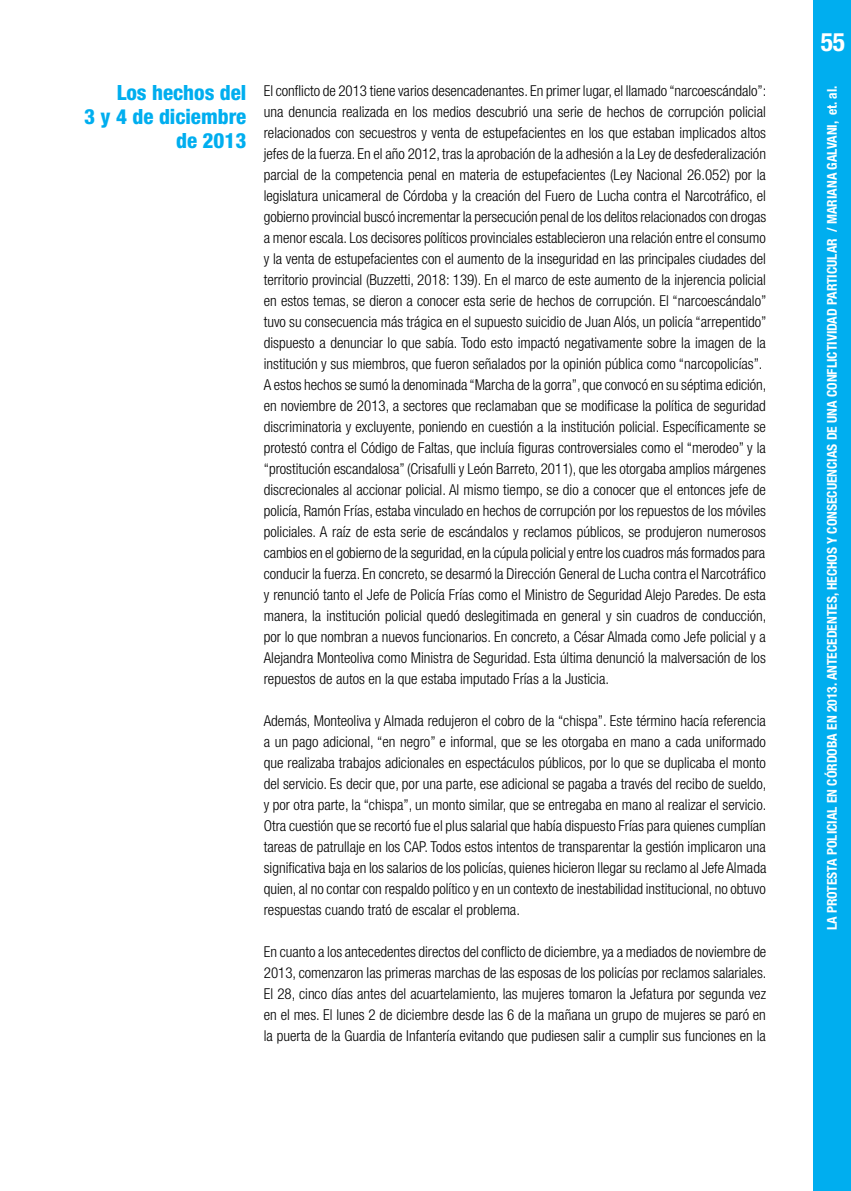
<style>
.page{position:relative;width:851px;height:1191px;background:#fff}
.page>*{position:absolute;margin:0;border:0;box-sizing:border-box;transform-origin:0 0}
.t1{font:700 condensed 25.5px "Helvetica Neue LT Std";color:#fff}
.t2{font:800 condensed 21px/24px "Helvetica Neue LT Std";color:#00aeef;text-align:right}
.t3{font:300 condensed 15px/21px "Helvetica Neue LT Std";color:#000;text-align:justify}
.t4{font:700 condensed 13.5px "Helvetica Neue LT Std";color:#fff}
</style>
<div class="page">
<div style="left:813px;top:0;width:37px;height:1191px;background:#00aeef"></div>
<h2 class="t2" style="left:84px;top:80px;width:164px">Los hechos del<br>3 y 4 de diciembre de 2013</h2>
<p class="t3" style="left:264px;top:80px;width:504px;text-align:left">El conflicto de 2013 tiene varios desencadenantes. En primer lugar, el llamado “narcoescándalo”: una denuncia realizada en los medios descubrió una serie de hechos de corrupción policial relacionados con secuestros y venta de estupefacientes en los que estaban implicados altos jefes de la fuerza. En el año 2012, tras la aprobación de la adhesión a la Ley de desfederalización parcial de la competencia penal en materia de estupefacientes (Ley Nacional 26.052) por la legislatura unicameral de Córdoba y la creación del Fuero de Lucha contra el Narcotráfico, el gobierno provincial buscó incrementar la persecución penal de los delitos relacionados con drogas a menor escala. Los decisores políticos provinciales establecieron una relación entre el consumo y la venta de estupefacientes con el aumento de la inseguridad en las principales ciudades del territorio provincial (Buzzetti, 2018: 139). En el marco de este aumento de la injerencia policial en estos temas, se dieron a conocer esta serie de hechos de corrupción. El “narcoescándalo” tuvo su consecuencia más trágica en el supuesto suicidio de Juan Alós, un policía “arrepentido” dispuesto a denunciar lo que sabía. Todo esto impactó negativamente sobre la imagen de la institución y sus miembros, que fueron señalados por la opinión pública como “narcopolicías”.<br>A estos hechos se sumó la denominada “Marcha de la gorra”, que convocó en su séptima edición, en noviembre de 2013, a sectores que reclamaban que se modificase la política de seguridad discriminatoria y excluyente, poniendo en cuestión a la institución policial. Específicamente se protestó contra el Código de Faltas, que incluía figuras controversiales como el “merodeo” y la “prostitución escandalosa” (Crisafulli y León Barreto, 2011), que les otorgaba amplios márgenes discrecionales al accionar policial. Al mismo tiempo, se dio a conocer que el entonces jefe de policía, Ramón Frías, estaba vinculado en hechos de corrupción por los repuestos de los móviles policiales. A raíz de esta serie de escándalos y reclamos públicos, se produjeron numerosos cambios en el gobierno de la seguridad, en la cúpula policial y entre los cuadros más formados para conducir la fuerza. En concreto, se desarmó la Dirección General de Lucha contra el Narcotráfico y renunció tanto el Jefe de Policía Frías como el Ministro de Seguridad Alejo Paredes. De esta manera, la institución policial quedó deslegitimada en general y sin cuadros de conducción, por lo que nombran a nuevos funcionarios. En concreto, a César Almada como Jefe policial y a Alejandra Monteoliva como Ministra de Seguridad. Esta última denunció la malversación de los repuestos de autos en la que estaba imputado Frías a la Justicia.</p>
<p class="t3" style="left:264px;top:710px;width:504px">Además, Monteoliva y Almada redujeron el cobro de la “chispa”. Este término hacía referencia a un pago adicional, “en negro” e informal, que se les otorgaba en mano a cada uniformado que realizaba trabajos adicionales en espectáculos públicos, por lo que se duplicaba el monto del servicio. Es decir que, por una parte, ese adicional se pagaba a través del recibo de sueldo, y por otra parte, la “chispa”, un monto similar, que se entregaba en mano al realizar el servicio.<br>Otra cuestión que se recortó fue el plus salarial que había dispuesto Frías para quienes cumplían tareas de patrullaje en los CAP. Todos estos intentos de transparentar la gestión implicaron una significativa baja en los salarios de los policías, quienes hicieron llegar su reclamo al Jefe Almada quien, al no contar con respaldo político y en un contexto de inestabilidad institucional, no obtuvo respuestas cuando trató de escalar el problema.</p>
<p class="t3" style="left:264px;top:941px;width:504px">En cuanto a los antecedentes directos del conflicto de diciembre, ya a mediados de noviembre de 2013, comenzaron las primeras marchas de las esposas de los policías por reclamos salariales.<br>El 28, cinco días antes del acuartelamiento, las mujeres tomaron la Jefatura por segunda vez en el mes. El lunes 2 de diciembre desde las 6 de la mañana un grupo de mujeres se paró en la puerta de la Guardia de Infantería evitando que pudiesen salir a cumplir sus funciones en la</p>
<h1 class="t1" style="left:820px;top:27px;width:26px">55</h1>
<p class="t4" style="left:823px;top:930px;width:846px;rotate:-90deg">LA PROTESTA POLICIAL EN CÓRDOBA EN 2013. ANTECEDENTES, HECHOS Y CONSECUENCIAS DE UNA CONFLICTIVIDAD PARTICULAR / MARIANA GALVANI, et. al.</p>
</div>
